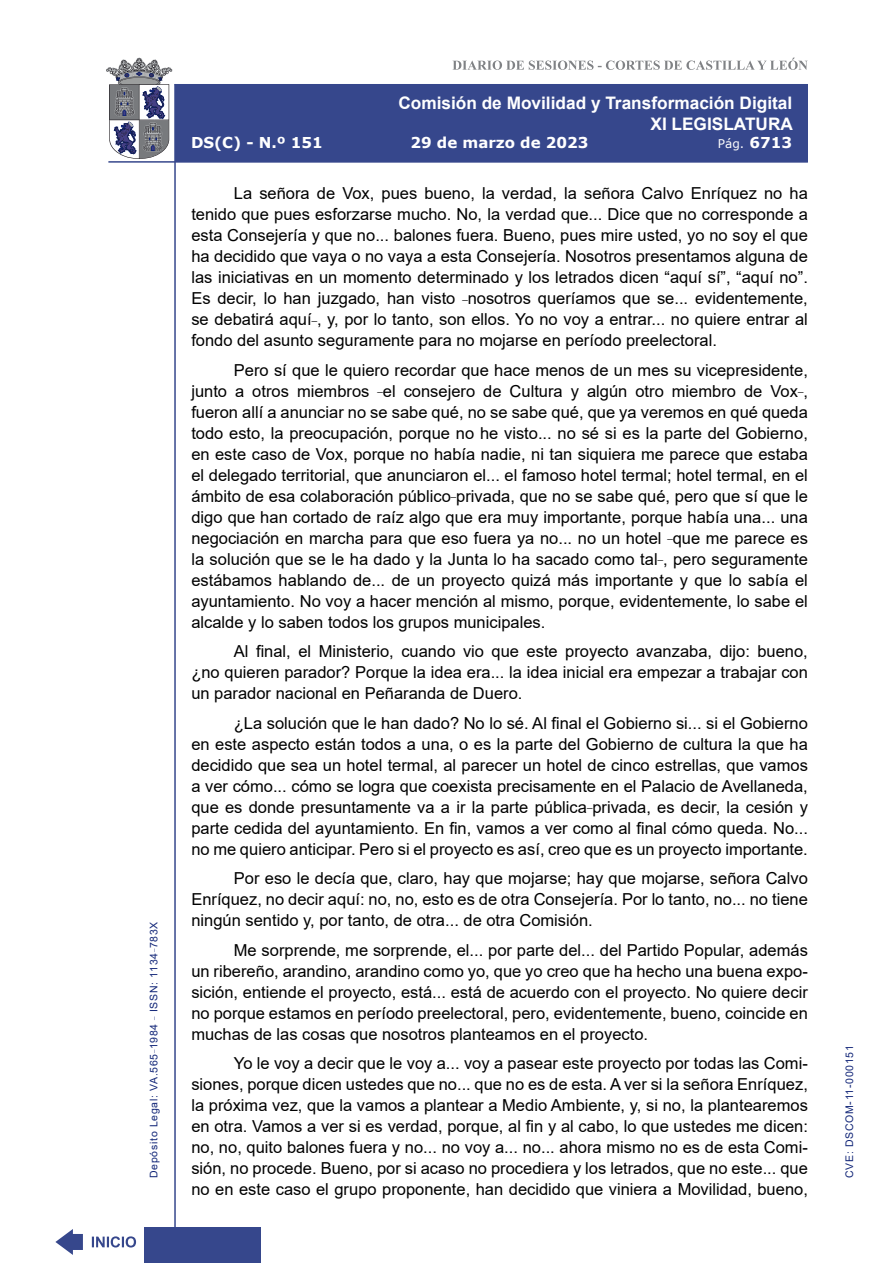
<style>
.page{position:relative;width:893px;height:1263px;background:#fff}
.page>*{position:absolute;margin:0;border:0;box-sizing:border-box;transform-origin:0 0}
.t1{font:700 17.25px/20.7px "Arial";color:#fff;text-align:right}
.t2{font:16.5px/21px "Arial";color:#000;text-align:justify}
.t3{font:700 15px "Verdana";color:#fff}
.t4{font:12px "Verdana";color:#fff}
.t5{font:10.5px "Arial";letter-spacing:.065em;color:#122678}
.s1{font-weight:700;font-size:15px}
</style>
<div class="page">
<svg style="left:452px;top:58px;width:356px;height:12px"></svg>
<hr style="left:174px;top:84px;width:2px;height:1179px;background:#36478c">
<div style="left:144px;top:1227px;width:117px;height:36px;background:#36478c"></div>
<div style="left:175px;top:84px;width:633px;height:78px;background:#36478c"></div>
<hr style="left:108px;top:161px;width:700px;height:2px;background:#36478c">
<svg style="left:92px;top:1236px;width:44px;height:11px"></svg>
<svg style="left:55px;top:1229px;width:28px;height:26px"></svg>
<svg style="left:106px;top:58px;width:66px;height:101px"></svg>
<p class="t5" style="left:146px;top:1178px;width:258px;rotate:-90deg">Depósito Legal: VA.565<sup>_</sup>1984 <sup>_</sup> ISSN: 1134<sup>_</sup>783X</p>
<p class="t1" style="left:398px;top:93px;width:396px">Comisión de Movilidad y Transformación Digital<br>XI LEGISLATURA</p>
<p class="t3" style="left:191px;top:132px;width:133px">DS(C) - N.º 151</p>
<p class="t3" style="left:410px;top:132px;width:180px">29 de marzo de 2023</p>
<p class="t4" style="left:718px;top:135px;width:76px">Pág. <span class="s1">6713</span></p>
<p class="t2" style="left:191px;top:183px;width:618px;text-indent:43px">La señora de Vox, pues bueno, la verdad, la señora Calvo Enríquez no ha tenido que pues esforzarse mucho. No, la verdad que... Dice que no corresponde a esta Consejería y que no... balones fuera. Bueno, pues mire usted, yo no soy el que ha decidido que vaya o no vaya a esta Consejería. Nosotros presentamos alguna de las iniciativas en un momento determinado y los letrados dicen “aquí sí”, “aquí no”.<br>Es decir, lo han juzgado, han visto <sup>_</sup>nosotros queríamos que se... evidentemente, se debatirá aquí<sup>_</sup>, y, por lo tanto, son ellos. Yo no voy a entrar... no quiere entrar al fondo del asunto seguramente para no mojarse en período preelectoral.</p>
<p class="t2" style="left:191px;top:359px;width:618px;text-indent:43px">Pero sí que le quiero recordar que hace menos de un mes su vicepresidente, junto a otros miembros <sup>_</sup>el consejero de Cultura y algún otro miembro de Vox<sup>_</sup>, fueron allí a anunciar no se sabe qué, no se sabe qué, que ya veremos en qué queda todo esto, la preocupación, porque no he visto... no sé si es la parte del Gobierno, en este caso de Vox, porque no había nadie, ni tan siquiera me parece que estaba el delegado territorial, que anunciaron el... el famoso hotel termal; hotel termal, en el ámbito de esa colaboración público<sup>_</sup>privada, que no se sabe qué, pero que sí que le digo que han cortado de raíz algo que era muy importante, porque había una... una negociación en marcha para que eso fuera ya no... no un hotel <sup>_</sup>que me parece es la solución que se le ha dado y la Junta lo ha sacado como tal<sup>_</sup>, pero seguramente estábamos hablando de... de un proyecto quizá más importante y que lo sabía el ayuntamiento. No voy a hacer mención al mismo, porque, evidentemente, lo sabe el alcalde y lo saben todos los grupos municipales.</p>
<p class="t2" style="left:191px;top:641px;width:618px;text-indent:43px">Al final, el Ministerio, cuando vio que este proyecto avanzaba, dijo: bueno, ¿no quieren parador? Porque la idea era... la idea inicial era empezar a trabajar con un parador nacional en Peñaranda de Duero.</p>
<p class="t2" style="left:191px;top:712px;width:618px;text-indent:43px">¿La solución que le han dado? No lo sé. Al final el Gobierno si... si el Gobierno en este aspecto están todos a una, o es la parte del Gobierno de cultura la que ha decidido que sea un hotel termal, al parecer un hotel de cinco estrellas, que vamos a ver cómo... cómo se logra que coexista precisamente en el Palacio de Avellaneda, que es donde presuntamente va a ir la parte pública<sup>_</sup>privada, es decir, la cesión y parte cedida del ayuntamiento. En fin, vamos a ver como al final cómo queda. No... no me quiero anticipar. Pero si el proyecto es así, creo que es un proyecto importante.</p>
<p class="t2" style="left:191px;top:868px;width:618px;text-indent:43px">Por eso le decía que, claro, hay que mojarse; hay que mojarse, señora Calvo Enríquez, no decir aquí: no, no, esto es de otra Consejería. Por lo tanto, no... no tiene ningún sentido y, por tanto, de otra... de otra Comisión.</p>
<p class="t2" style="left:191px;top:939px;width:618px;text-indent:43px">Me sorprende, me sorprende, el... por parte del... del Partido Popular, además un ribereño, arandino, arandino como yo, que yo creo que ha hecho una buena expo&shy;sición, entiende el proyecto, está... está de acuerdo con el proyecto. No quiere decir no porque estamos en período preelectoral, pero, evidentemente, bueno, coincide en muchas de las cosas que nosotros planteamos en el proyecto.</p>
<p class="t2" style="left:191px;top:1053px;width:618px;text-indent:43px">Yo le voy a decir que le voy a... voy a pasear este proyecto por todas las Comi&shy;siones, porque dicen ustedes que no... que no es de esta. A ver si la señora Enríquez, la próxima vez, que la vamos a plantear a Medio Ambiente, y, si no, la plantearemos en otra. Vamos a ver si es verdad, porque, al fin y al cabo, lo que ustedes me dicen: no, no, quito balones fuera y no... no voy a... no... ahora mismo no es de esta Comi&shy;sión, no procede. Bueno, por si acaso no procediera y los letrados, que no este... que no en este caso el grupo proponente, han decidido que viniera a Movilidad, bueno,</p>
<p class="t5" style="left:842px;top:1178px;width:134px;rotate:-90deg">CVE: DSCOM-11-000151</p>
</div>
